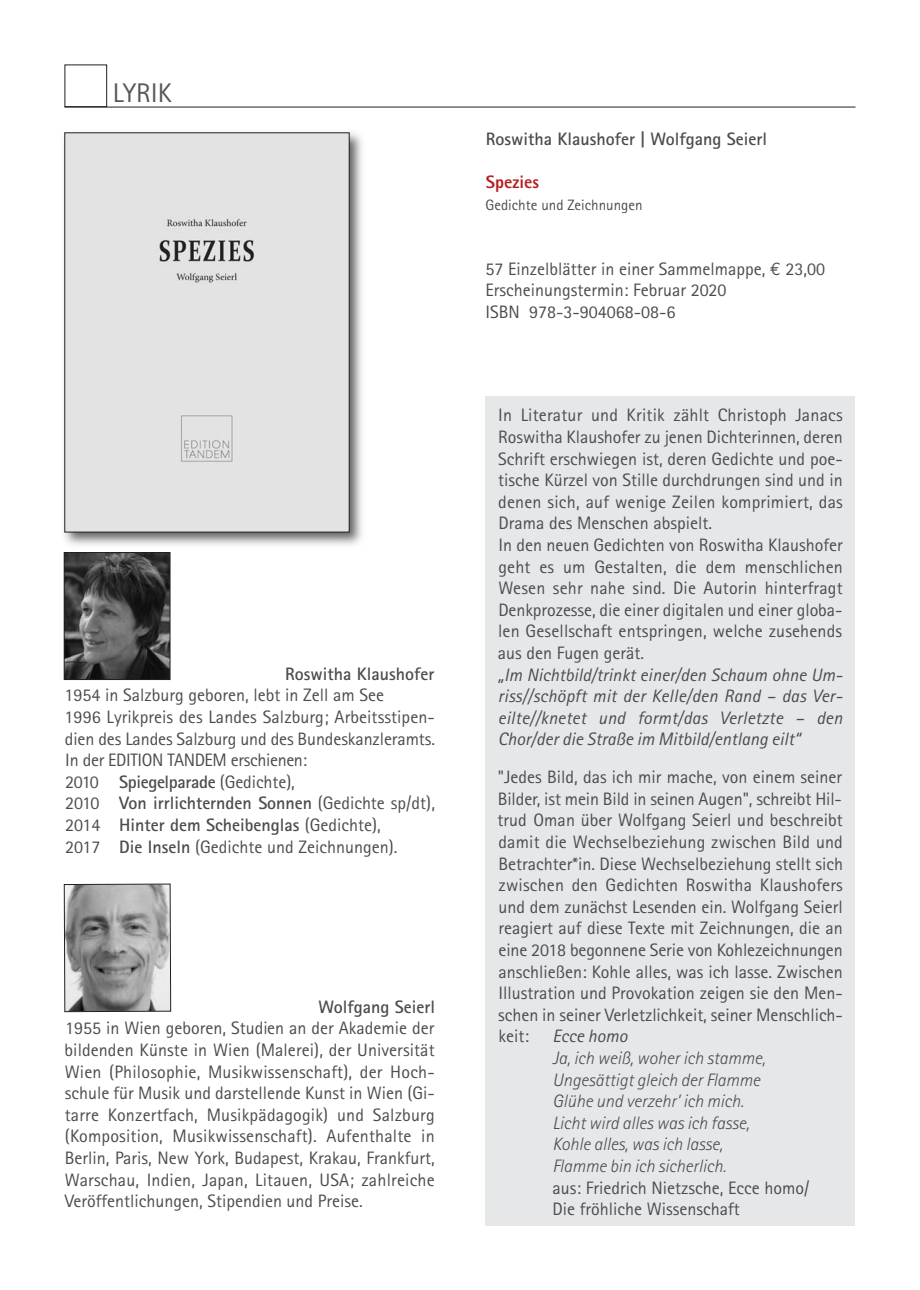
<style>
.page{position:relative;width:920px;height:1290px;background:#fff}
.page>*{position:absolute;margin:0;border:0;box-sizing:border-box;transform-origin:0 0}
.t1{font:27px "Rotis Sans Serif";color:#57585a}
.t2{font:18px/21.6px "Rotis Sans Serif";color:#4b4c4d}
.t3{font:italic 18px/21.6px "Rotis Sans Serif";color:#4b4c4d}
.t4{font:italic 300 18px/21.6px "Rotis Sans Serif";color:#4b4c4d}
.t5{font:700 18px "Rotis Sans Serif";color:#4b4c4d}
.t6{font:800 18px "Rotis Sans Serif";color:#b62024}
.t7{font:15px "Rotis Sans Serif";color:#4b4c4d}
.s1{font-weight:700}
.s2{font-family:"Euro Mono"}
</style>
<div class="page">
<div style="left:485px;top:396px;width:370px;height:829px;background:#e6e7e9"></div>
<img style="left:66px;top:554px;width:102px;height:124px">
<div style="left:64px;top:552px;width:106px;height:128px;border:1px solid #231f20"></div>
<svg style="left:64px;top:884px;width:107px;height:128px"></svg>
<img style="left:64px;top:132px;width:298px;height:413px">
<div style="left:67px;top:135px;width:280px;height:395px;background:#e3e3e3"></div>
<div style="left:65px;top:65px;width:42px;height:42px;border:1px solid #231f20"></div>
<hr style="left:65px;top:107px;width:790px;height:1px;background:#231f20">
<h1 class="t1" style="left:113px;top:83px;width:60px">LYRIK</h1>
<p class="t5" style="left:285px;top:667px;width:151px">Roswitha Klaushofer</p>
<p class="t2" style="left:65px;top:686px;width:372px">1954 in Salzburg geboren, lebt in Zell am See<br>1996 Lyrikpreis des Landes Salzburg; Arbeitsstipen&shy;dien des Landes Salzburg und des Bundeskanzleramts.<br>In der EDITION TANDEM erschienen:<br>2010 <span class="s1">Spiegelparade</span> (Gedichte),<br>2010 <span class="s1">Von irrlichternden Sonnen</span> (Gedichte sp/dt), 2014 <span class="s1">Hinter dem Scheibenglas</span> (Gedichte),<br>2017 <span class="s1">Die Inseln</span> (Gedichte und Zeichnungen).</p>
<p class="t5" style="left:318px;top:1000px;width:118px">Wolfgang Seierl</p>
<p class="t2" style="left:65px;top:1019px;width:372px;text-align:justify">1955 in Wien geboren, Studien an der Akademie der bildenden Künste in Wien (Malerei), der Universität Wien (Philosophie, Musikwissenschaft), der Hoch&shy;schule für Musik und darstellende Kunst in Wien (Gi&shy;tarre Konzertfach, Musikpädagogik) und Salzburg (Komposition, Musikwissenschaft). Aufenthalte in Berlin, Paris, New York, Budapest, Krakau, Frankfurt, Warschau, Indien, Japan, Litauen, USA; zahlreiche Veröffentlichungen, Stipendien und Preise.</p>
<p class="t5" style="left:486px;top:133px;width:283px">Roswitha Klaushofer | Wolfgang Seierl</p>
<p class="t6" style="left:486px;top:176px;width:55px">Spezies</p>
<p class="t7" style="left:485px;top:199px;width:159px">Gedichte und Zeichnungen</p>
<p class="t2" style="left:485px;top:259px;width:341px">57 Einzelblätter in einer Sammelmappe, <span class="s2">€</span> 23,00<br>Erscheinungstermin: Februar 2020<br>ISBN 978-3-904068-08-6</p>
<p class="t2" style="left:498px;top:406px;width:347px">In Literatur und Kritik zählt Christoph Janacs Roswitha Klaushofer zu jenen Dichterinnen, deren Schrift erschwiegen ist, deren Gedichte und poe&shy;tische Kürzel von Stille durchdrungen sind und in denen sich, auf wenige Zeilen komprimiert, das Drama des Menschen abspielt.<br>In den neuen Gedichten von Roswitha Klaushofer geht es um Gestalten, die dem menschlichen Wesen sehr nahe sind. Die Autorin hinterfragt Denkprozesse, die einer digitalen und einer globa&shy;len Gesellschaft entspringen, welche zusehends aus den Fugen gerät.</p>
<p class="t3" style="left:498px;top:665px;width:346px">„Im Nichtbild/trinkt einer/den Schaum ohne Um&shy;riss//schöpft mit der Kelle/den Rand – das Ver&shy;eilte//knetet und formt/das Verletzte – den Chor/der die Straße im Mitbild/entlang eilt“</p>
<p class="t2" style="left:497px;top:768px;width:347px;text-align:justify">"Jedes Bild, das ich mir mache, von einem seiner Bilder, ist mein Bild in seinen Augen", schreibt Hil&shy;trud Oman über Wolfgang Seierl und beschreibt damit die Wechselbeziehung zwischen Bild und Betrachter*in. Diese Wechselbeziehung stellt sich zwischen den Gedichten Roswitha Klaushofers und dem zunächst Lesenden ein. Wolfgang Seierl reagiert auf diese Texte mit Zeichnungen, die an eine 2018 begonnene Serie von Kohlezeichnungen anschließen: Kohle alles, was ich lasse. Zwischen Illustration und Provokation zeigen sie den Men&shy;schen in seiner Verletzlichkeit, seiner Menschlich&shy;keit:</p>
<p class="t3" style="left:552px;top:1027px;width:76px">Ecce homo</p>
<p class="t4" style="left:552px;top:1049px;width:214px">Ja, ich weiß, woher ich stamme,<br>Ungesättigt gleich der Flamme<br>Glühe und verzehr’ ich mich.<br>Licht wird alles was ich fasse,<br>Kohle alles, was ich lasse,<br>Flamme bin ich sicherlich.</p>
<p class="t2" style="left:552px;top:1178px;width:258px">aus: Friedrich Nietzsche, Ecce homo/<br>Die fröhliche Wissenschaft</p>
</div>
